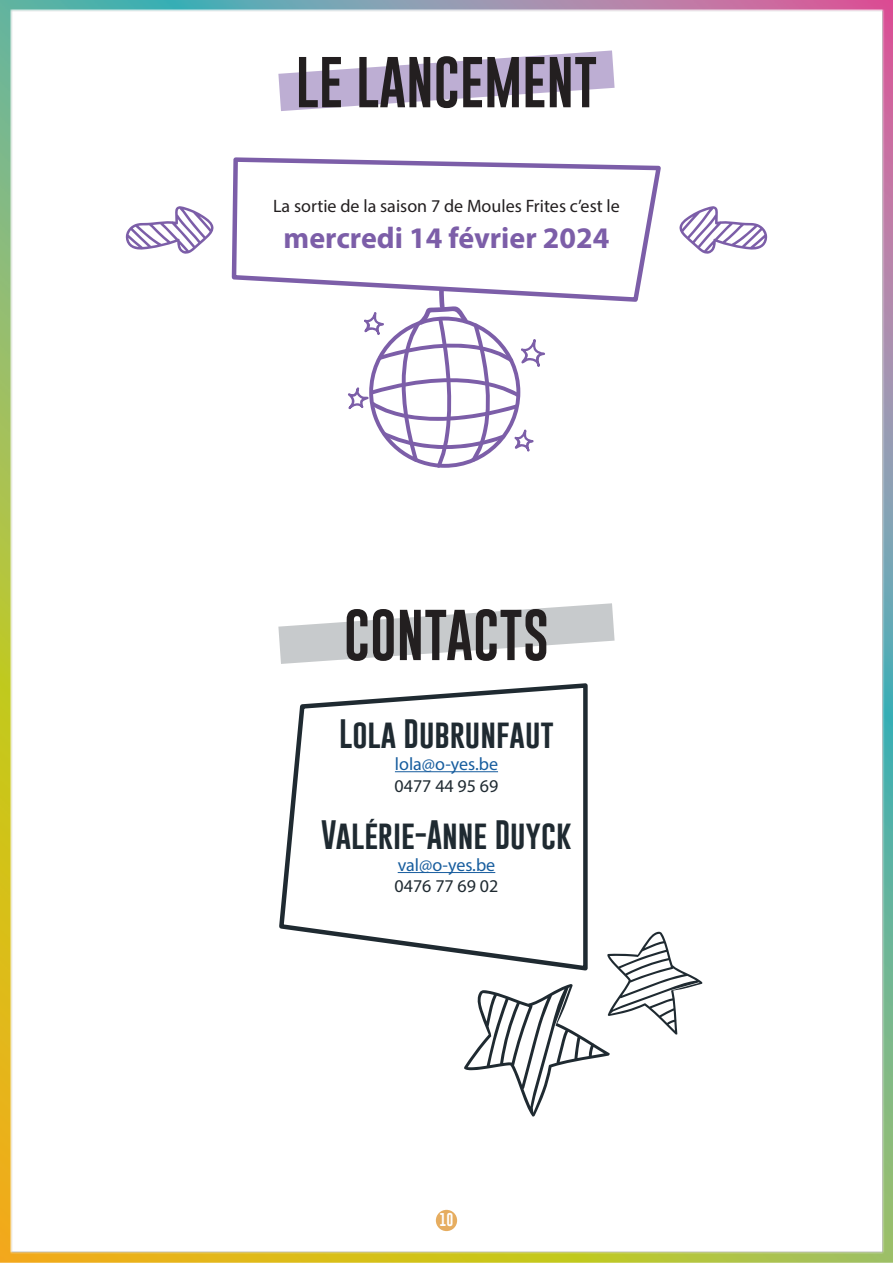
<style>
.page{position:relative;width:893px;height:1263px;background:#fff}
.page>*{position:absolute;margin:0;border:0;box-sizing:border-box;transform-origin:0 0}
.t1{font:52.5px "Gobold";color:#231f20}
.t2{font:30px "Gobold";color:#1f2a31}
.t3{font:700 30px "Myriad Pro";color:#7c5ea8}
.t4{font:18px "Myriad Pro";color:#231f20}
.t5{font:18px "Myriad Pro";color:#175d9e}
.t6{font:18px "Myriad Pro";color:#1f2a31}
.t7{font:13.5px "Gobold";color:#fff}
</style>
<div class="page">
<img style="left:0;top:0;width:893px;height:1263px">
<svg style="left:278px;top:50px;width:337px;height:61px"></svg>
<svg style="left:278px;top:603px;width:337px;height:61px"></svg>
<svg style="left:229px;top:155px;width:435px;height:149px"></svg>
<svg style="left:679px;top:206px;width:88px;height:48px"></svg>
<svg style="left:126px;top:206px;width:88px;height:48px"></svg>
<svg style="left:464px;top:932px;width:238px;height:184px"></svg>
<svg style="left:276px;top:681px;width:314px;height:292px"></svg>
<svg style="left:347px;top:287px;width:198px;height:181px"></svg>
<p class="t1" style="left:296px;top:49px;width:303px">LE LANCEMENT</p>
<p class="t4" style="left:273px;top:195px;width:348px">La sortie de la saison 7 de Moules Frites c’est le</p>
<p class="t3" style="left:284px;top:218px;width:327px">mercredi 14 février 2024</p>
<p class="t1" style="left:344px;top:601px;width:207px">CONTACTS</p>
<p class="t2" style="left:339px;top:715px;width:216px">Lola Dubrunfaut</p>
<p class="t5" style="left:395px;top:753px;width:105px">lola@o-yes.be</p>
<p class="t6" style="left:395px;top:774px;width:105px">0477 44 95 69</p>
<p class="t2" style="left:321px;top:815px;width:252px">Valérie-Anne Duyck</p>
<p class="t5" style="left:398px;top:853px;width:99px">val@o-yes.be</p>
<p class="t6" style="left:395px;top:875px;width:105px">0476 77 69 02</p>
<p class="t7" style="left:439px;top:1211px;width:16px">10</p>
</div>
